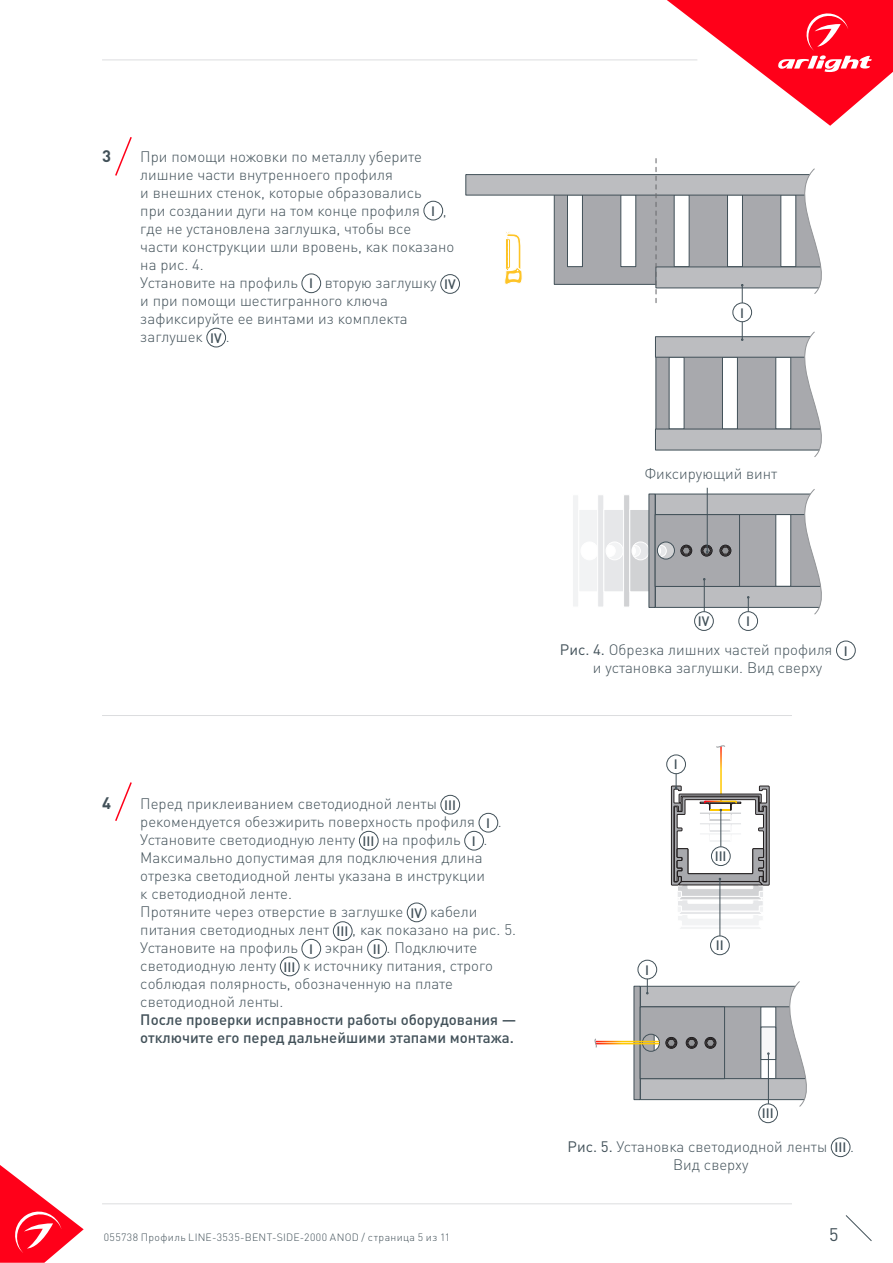
<style>
.page{position:relative;width:893px;height:1263px;background:#fff}
.page>*{position:absolute;margin:0;border:0;box-sizing:border-box;transform-origin:0 0}
.t1{font:18px "DIN Pro";color:#425159}
.t2{font:700 16.5px "DIN Pro";color:#425159}
.t3{font:300 15px/18px "DIN Pro";color:#425159}
.t4{font:500 15px/18px "DIN Pro";color:#425159}
.t5{font:500 13.5px "DIN Pro";color:#425159}
.t6{font:300 10.5px "DIN Pro";letter-spacing:.04em;color:#425159}
.s1{font-weight:400}
.s2{font-weight:300}
</style>
<div class="page">
<svg style="left:0;top:1165px;width:84px;height:98px"></svg>
<svg style="left:845px;top:1215px;width:27px;height:26px"></svg>
<svg style="left:667px;top:0;width:226px;height:126px"></svg>
<hr style="left:102px;top:60px;width:595px;height:1px;background:#dcdddf">
<div style="left:572px;top:495px;width:7px;height:112px;background:#f2f3f4;border:1px solid #fff"></div>
<div style="left:836px;top:641px;width:19px;height:19px;border:1px solid #425159;border-radius:50%"></div>
<div style="left:831px;top:1138px;width:19px;height:19px;border:1px solid #425159;border-radius:50%"></div>
<svg style="left:115px;top:137px;width:17px;height:39px"></svg>
<div style="left:424px;top:201px;width:19px;height:19px;border:1px solid #425159;border-radius:50%"></div>
<div style="left:302px;top:274px;width:19px;height:19px;border:1px solid #425159;border-radius:50%"></div>
<div style="left:441px;top:274px;width:19px;height:20px;border:1px solid #425159;border-radius:50%"></div>
<div style="left:207px;top:328px;width:19px;height:19px;border:1px solid #425159;border-radius:50%"></div>
<div style="left:466px;top:174px;width:365px;height:21px;background:#bcbdc0;border:1px solid #425159"></div>
<svg style="left:655px;top:322px;width:167px;height:135px"></svg>
<svg style="left:554px;top:159px;width:277px;height:144px"></svg>
<div style="left:733px;top:303px;width:19px;height:19px;border:1px solid #425159;border-radius:50%"></div>
<div style="left:739px;top:611px;width:19px;height:20px;border:1px solid #425159;border-radius:50%"></div>
<svg style="left:504px;top:231px;width:18px;height:54px"></svg>
<svg style="left:634px;top:986px;width:6px;height:114px"></svg>
<div style="left:694px;top:611px;width:19px;height:20px;border:1px solid #425159;border-radius:50%"></div>
<div style="left:758px;top:1104px;width:20px;height:19px;border:1px solid #425159;border-radius:50%"></div>
<hr style="left:707px;top:488px;width:1px;height:63px;background:#425159">
<svg style="left:578px;top:489px;width:244px;height:126px"></svg>
<hr style="left:102px;top:715px;width:690px;height:1px;background:#dcdddf">
<hr style="left:102px;top:1203px;width:690px;height:1px;background:#dcdddf">
<svg style="left:115px;top:782px;width:17px;height:39px"></svg>
<div style="left:441px;top:795px;width:19px;height:19px;border:1px solid #425159;border-radius:50%"></div>
<div style="left:479px;top:813px;width:19px;height:19px;border:1px solid #425159;border-radius:50%"></div>
<div style="left:359px;top:831px;width:19px;height:19px;border:1px solid #425159;border-radius:50%"></div>
<div style="left:464px;top:831px;width:20px;height:19px;border:1px solid #425159;border-radius:50%"></div>
<div style="left:407px;top:903px;width:19px;height:19px;border:1px solid #425159;border-radius:50%"></div>
<div style="left:333px;top:921px;width:19px;height:20px;border:1px solid #425159;border-radius:50%"></div>
<div style="left:302px;top:939px;width:19px;height:19px;border:1px solid #425159;border-radius:50%"></div>
<div style="left:367px;top:939px;width:20px;height:19px;border:1px solid #425159;border-radius:50%"></div>
<div style="left:280px;top:957px;width:19px;height:19px;border:1px solid #425159;border-radius:50%"></div>
<svg style="left:640px;top:979px;width:167px;height:128px"></svg>
<div style="left:638px;top:960px;width:19px;height:19px;border:1px solid #425159;border-radius:50%"></div>
<div style="left:710px;top:936px;width:19px;height:19px;border:1px solid #425159;border-radius:50%"></div>
<div style="left:666px;top:755px;width:20px;height:19px;border:1px solid #425159;border-radius:50%"></div>
<hr style="left:593px;top:1043px;width:66px;height:1px;background:#fff">
<hr style="left:593px;top:1041px;width:66px;height:1px;background:#fff">
<hr style="left:720px;top:880px;width:1px;height:56px;background:#425159">
<svg style="left:671px;top:773px;width:99px;height:157px"></svg>
<svg style="left:716px;top:745px;width:9px;height:4px"></svg>
<svg style="left:594px;top:1038px;width:4px;height:10px"></svg>
<p class="t2" style="left:102px;top:145px;width:10px">3</p>
<p class="t3" style="left:140px;top:147px;width:283px">При помощи ножовки по металлу уберите лишние части внутренноего профиля<br>и внешних стенок, которые образовались при создании дуги на том конце профиля</p>
<p class="t5" style="left:431px;top:202px;width:5px">I</p>
<p class="t3" style="left:443px;top:201px;width:5px">,</p>
<p class="t3" style="left:140px;top:219px;width:316px">где не установлена заглушка, чтобы все<br>части конструкции шли вровень, как показано на рис. 4.<br>Установите на профиль</p>
<p class="t5" style="left:309px;top:274px;width:5px">I</p>
<p class="t3" style="left:325px;top:273px;width:114px">вторую заглушку</p>
<p class="t5" style="left:444px;top:275px;width:13px">IV</p>
<p class="t3" style="left:140px;top:291px;width:269px">и при помощи шестигранного ключа зафиксируйте ее винтами из комплекта заглушек</p>
<p class="t5" style="left:210px;top:329px;width:13px">IV</p>
<p class="t3" style="left:226px;top:327px;width:5px">.</p>
<p class="t2" style="left:102px;top:792px;width:10px">4</p>
<p class="t3" style="left:140px;top:794px;width:298px">Перед приклеиванием светодиодной ленты</p>
<p class="t5" style="left:444px;top:796px;width:13px">III</p>
<p class="t3" style="left:140px;top:812px;width:336px">рекомендуется обезжирить поверхность профиля</p>
<p class="t5" style="left:486px;top:814px;width:5px">I</p>
<p class="t3" style="left:498px;top:812px;width:5px">.</p>
<p class="t3" style="left:140px;top:830px;width:217px">Установите светодиодную ленту</p>
<p class="t5" style="left:363px;top:832px;width:13px">III</p>
<p class="t3" style="left:382px;top:830px;width:80px">на профиль</p>
<p class="t5" style="left:472px;top:832px;width:5px">I</p>
<p class="t3" style="left:484px;top:830px;width:5px">.</p>
<p class="t3" style="left:140px;top:848px;width:346px">Максимально допустимая для подключения длина отрезка светодиодной ленты указана в инструкции к светодиодной ленте.<br>Протяните через отверстие в заглушке</p>
<p class="t5" style="left:411px;top:903px;width:13px">IV</p>
<p class="t3" style="left:430px;top:902px;width:49px">кабели</p>
<p class="t5" style="left:740px;top:303px;width:5px">I</p>
<p class="t3" style="left:645px;top:464px;width:134px">Фиксирующий винт</p>
<p class="t5" style="left:698px;top:612px;width:13px">IV</p>
<p class="t5" style="left:746px;top:612px;width:5px">I</p>
<p class="t3" style="left:560px;top:640px;width:274px"><span class="s1">Рис. 4.</span> Обрезка лишних частей профиля</p>
<p class="t5" style="left:844px;top:641px;width:5px">I</p>
<p class="t3" style="left:593px;top:658px;width:231px">и установка заглушки. Вид сверху</p>
<p class="t5" style="left:674px;top:755px;width:5px">I</p>
<p class="t5" style="left:715px;top:847px;width:13px">III</p>
<p class="t3" style="left:140px;top:920px;width:190px">питания светодиодных лент</p>
<p class="t5" style="left:337px;top:922px;width:13px">III</p>
<p class="t3" style="left:352px;top:920px;width:165px">, как показано на рис. 5.</p>
<p class="t3" style="left:140px;top:938px;width:159px">Установите на профиль</p>
<p class="t5" style="left:309px;top:940px;width:5px">I</p>
<p class="t3" style="left:325px;top:938px;width:41px">экран</p>
<p class="t5" style="left:373px;top:940px;width:9px">II</p>
<p class="t3" style="left:387px;top:938px;width:92px">. Подключите</p>
<p class="t3" style="left:140px;top:956px;width:138px">светодиодную ленту</p>
<p class="t5" style="left:284px;top:957px;width:13px">III</p>
<p class="t4" style="left:140px;top:956px;width:378px;text-indent:163px"><span class="s2">к источнику питания, строго соблюдая полярность, обозначенную на плате светодиодной ленты.<br></span>После проверки исправности работы оборудования — отключите его перед дальнейшими этапами монтажа.</p>
<p class="t5" style="left:645px;top:961px;width:5px">I</p>
<p class="t5" style="left:716px;top:936px;width:9px">II</p>
<p class="t5" style="left:762px;top:1104px;width:13px">III</p>
<p class="t3" style="left:568px;top:1137px;width:261px"><span class="s1">Рис. 5.</span> Установка светодиодной ленты</p>
<p class="t5" style="left:834px;top:1138px;width:13px">III</p>
<p class="t3" style="left:850px;top:1137px;width:5px">.</p>
<p class="t3" style="left:673px;top:1155px;width:77px">Вид сверху</p>
<p class="t6" style="left:104px;top:1230px;width:348px">055738 Профиль LINE-3535-BENT-SIDE-2000 ANOD / страница 5 из 11</p>
<p class="t1" style="left:829px;top:1222px;width:11px">5</p>
</div>
